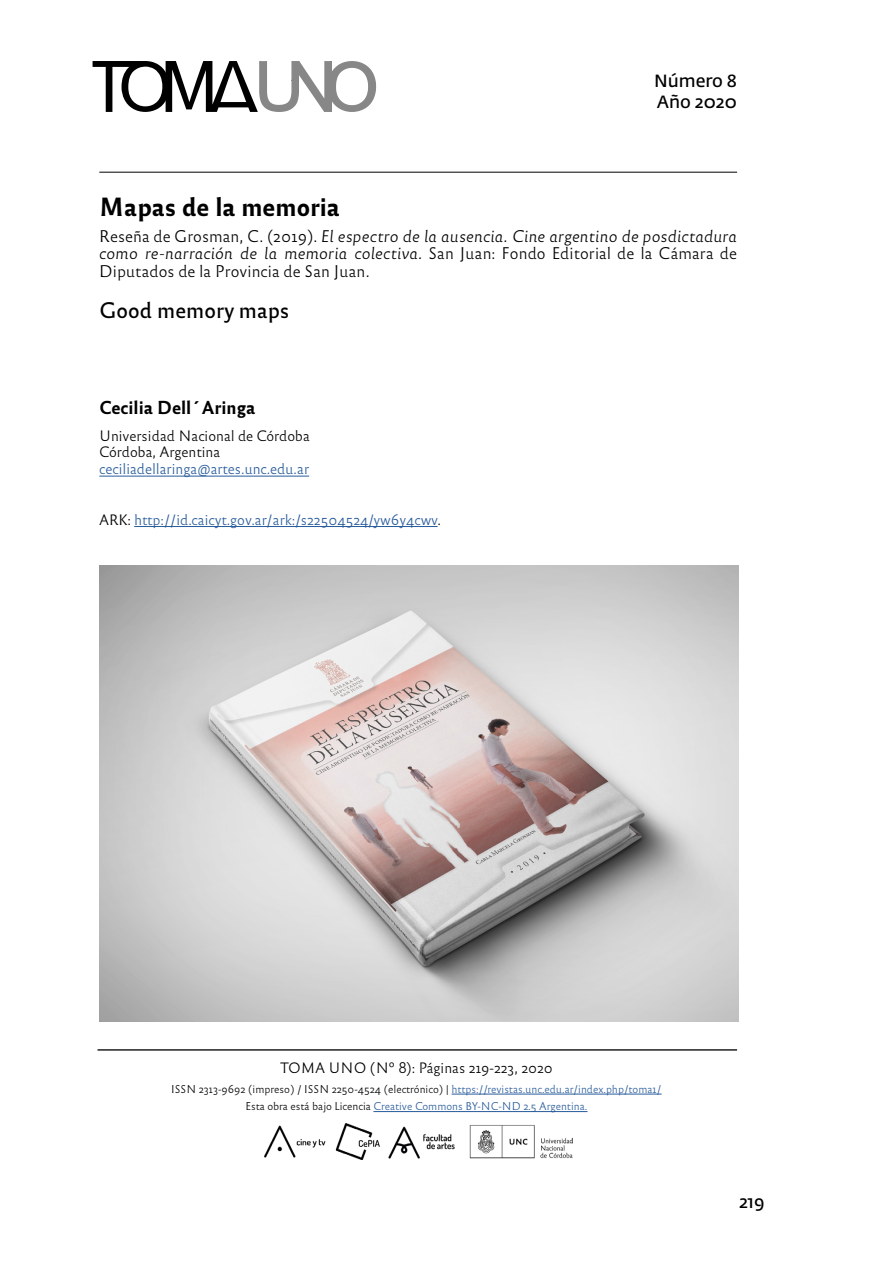
<style>
.page{position:relative;width:886px;height:1275px;background:#fff}
.page>*{position:absolute;margin:0;border:0;box-sizing:border-box;transform-origin:0 0}
.t1{font:24.5px "Reforma 2018 Negra";color:#000}
.t2{font:21px "Reforma 2018 Gris";color:#000}
.t3{font:17.5px "Reforma 2018 Negra";color:#000}
.t4{font:17.5px/21px "Fedra Sans Pro";color:#000}
.t5{font:15.75px/17.5px "Reforma 2018 Blanca Italica";letter-spacing:.01em;color:#000}
.t6{font:15.75px "Reforma 2018 Blanca";letter-spacing:.005em;color:#000}
.t7{font:14px "Reforma 2018 Blanca";color:#275b9b}
.t8{font:14px/16.8px "Reforma 2018 Blanca";color:#000}
.t9{font:10.5px/17.5px "Reforma 2018 Blanca";color:#275b9b;text-align:center}
.s1{font-family:"Reforma 2018 Blanca"}
.s2{color:#000}
</style>
<div class="page">
<hr style="left:451px;top:1094px;width:210px;height:1px;background:#275b9b">
<hr style="left:373px;top:1111px;width:214px;height:1px;background:#275b9b">
<hr style="left:97px;top:1049px;width:640px;height:1px;background:#000">
<img style="left:264px;top:1124px;width:308px;height:36px">
<svg style="left:93px;top:61px;width:283px;height:51px"></svg>
<hr style="left:99px;top:172px;width:638px;height:1px;background:#000">
<hr style="left:99px;top:476px;width:210px;height:1px;background:#275b9b">
<hr style="left:134px;top:526px;width:303px;height:1px;background:#275b9b">
<img style="left:99px;top:565px;width:640px;height:457px">
<h3 class="t4" style="left:654px;top:71px;width:84px">Número 8<br>Año 2020</h3>
<h1 class="t1" style="left:99px;top:193px;width:242px">Mapas de la memoria</h1>
<h3 class="t5" style="left:99px;top:228px;width:639px"><span class="s1">Reseña de Grosman, C. (2019).</span> El espectro de la ausencia. Cine argentino de posdictadura como re-narración de la memoria colectiva. <span class="s1">San Juan: Fondo Editorial de la Cámara de</span></h3>
<h3 class="t6" style="left:99px;top:262px;width:272px">Diputados de la Provincia de San Juan.</h3>
<h2 class="t2" style="left:99px;top:298px;width:192px">Good memory maps</h2>
<h3 class="t3" style="left:99px;top:397px;width:157px">Cecilia Dell´Aringa</h3>
<h3 class="t8" style="left:99px;top:427px;width:212px">Universidad Nacional de Córdoba<br>Córdoba, Argentina</h3>
<h3 class="t7" style="left:99px;top:461px;width:211px">ceciliadellaringa@artes.unc.edu.ar</h3>
<h3 class="t7" style="left:99px;top:512px;width:343px"><span class="s2">ARK:</span> http://id.caicyt.gov.ar/ark:/s22504524/yw6y4cwv<span class="s2">.</span></h3>
<h3 class="t8" style="left:280px;top:1060px;width:274px">TOMA UNO (Nº 8): Páginas 219-223, 2020</h3>
<p class="t9" style="left:171px;top:1080px;width:492px"><span class="s2">ISSN 2313-9692 (impreso) / ISSN 2250-4524 (electrónico) |</span> https://revistas.unc.edu.ar/index.php/toma1/<br><span class="s2">Esta obra está bajo Licencia</span> Creative Commons BY-NC-ND 2.5 Argentina.</p>
<h3 class="t4" style="left:739px;top:1191px;width:27px">219</h3>
</div>
